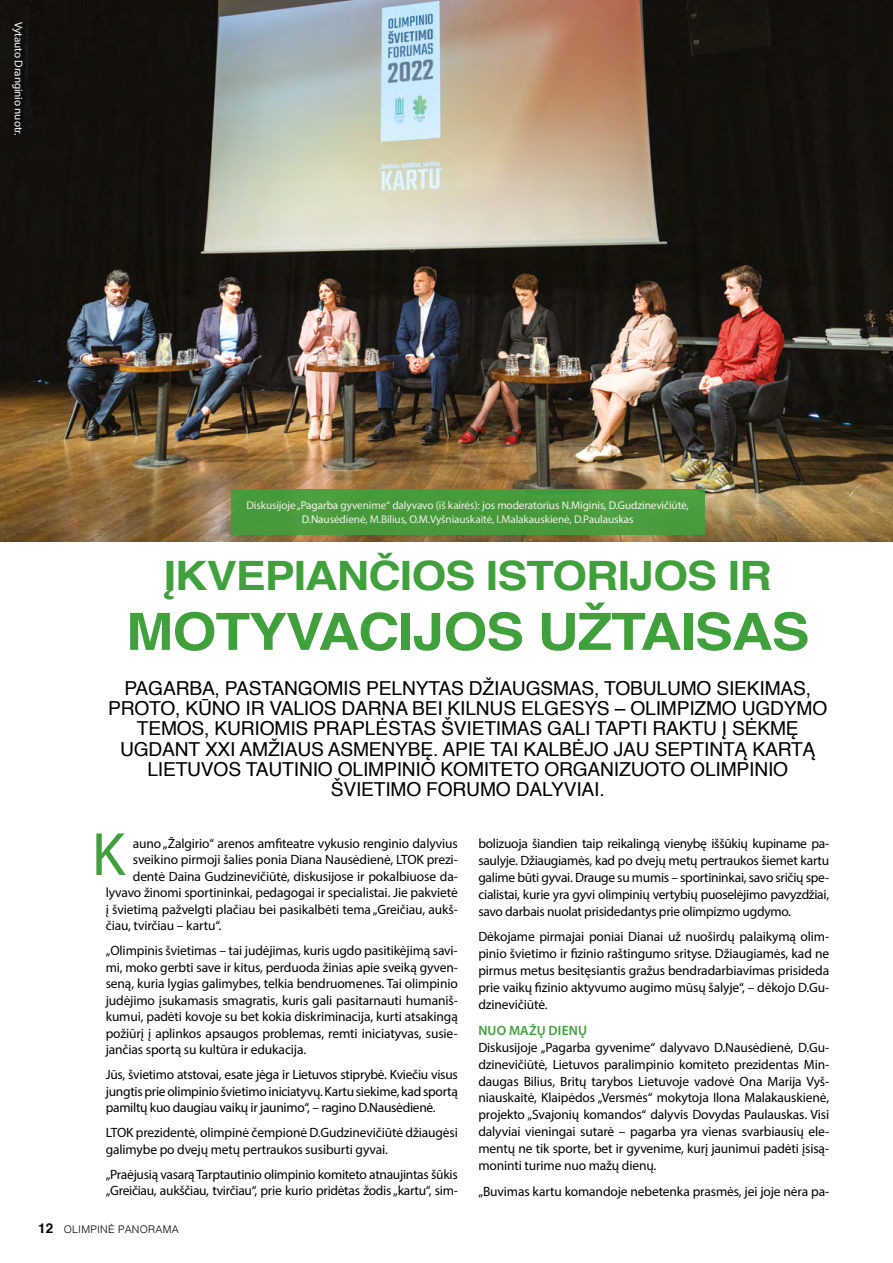
<style>
.page{position:relative;width:893px;height:1263px;background:#fff}
.page>*{position:absolute;margin:0;border:0;box-sizing:border-box;transform-origin:0 0}
.t1{font:61.5px "Myriad Pro";color:#40a03c}
.t2{font:700 51.3px "Helvetica";letter-spacing:-.02em;color:#40a03c;scale:1.11 1}
.t3{font:700 40.5px "Helvetica";letter-spacing:-.02em;color:#40a03c;scale:1.11 1}
.t4{font:19.2px/20.1px "Helvetica";letter-spacing:-.01em;color:#000;text-align:center}
.t5{font:13.5px/17px "Myriad Pro";letter-spacing:-.01em;color:#000;text-align:justify}
.t6{font:600 13.5px "Myriad Pro";letter-spacing:.01em;color:#40a03c}
.t7{font:11.25px/13.5px "Myriad Pro";letter-spacing:-.01em;color:#fff;text-align:center}
.t8{font:300 10.5px "Helvetica";letter-spacing:.025em;color:#000}
.s1{font-weight:700;font-size:13.5px}
</style>
<div class="page">
<img style="left:0;top:0;width:893px;height:541px">
<div style="left:13px;top:22px;width:13px;height:116px;background:#100e0b"></div>
<div style="left:231px;top:489px;width:473px;height:46px;background:#489b3c"></div>
<p class="t7" style="left:26px;top:22px;width:115px;rotate:90deg">Vytauto Dranginio nuotr.</p>
<p class="t7" style="left:247px;top:498px;width:444px">Diskusijoje „Pagarba gyvenime“ dalyvavo (iš kairės): jos moderatorius N.Miginis, D.Gudzinevičiūtė,<br>D.Nausėdienė, M.Bilius, O.M.Vyšniauskaitė, I.Malakauskienė, D.Paulauskas</p>
<h3 class="t3" style="left:164px;top:543px;width:549px">ĮKVEPIANČIOS ISTORIJOS IR</h3>
<h2 class="t2" style="left:126px;top:590px;width:617px">MOTYVACIJOS UŽTAISAS</h2>
<p class="t4" style="left:108px;top:679px;width:721px">PAGARBA, PASTANGOMIS PELNYTAS DŽIAUGSMAS, TOBULUMO SIEKIMAS, PROTO, KŪNO IR VALIOS DARNA BEI KILNUS ELGESYS – OLIMPIZMO UGDYMO TEMOS, KURIOMIS PRAPLĖSTAS ŠVIETIMAS GALI TAPTI RAKTU Į SĖKMĘ UGDANT XXI AMŽIAUS ASMENYBĘ. APIE TAI KALBĖJO JAU SEPTINTĄ KARTĄ LIETUVOS TAUTINIO OLIMPINIO KOMITETO ORGANIZUOTO OLIMPINIO ŠVIETIMO FORUMO DALYVIAI.</p>
<h1 class="t1" style="left:92px;top:816px;width:35px">K</h1>
<p class="t5" style="left:133px;top:835px;width:326px">auno „Žalgirio“ arenos amfiteatre vykusio renginio dalyvius</p>
<p class="t5" style="left:133px;top:851px;width:326px">sveikino pirmoji šalies ponia Diana Nausėdienė, LTOK prezi-</p>
<p class="t5" style="left:133px;top:868px;width:326px">dentė Daina Gudzinevičiūtė, diskusijose ir pokalbiuose da-</p>
<p class="t5" style="left:106px;top:884px;width:354px">lyvavo žinomi sportininkai, pedagogai ir specialistai. Jie pakvietė</p>
<p class="t5" style="left:106px;top:901px;width:354px">į švietimą pažvelgti plačiau bei pasikalbėti tema „Greičiau, aukš-</p>
<p class="t5" style="left:106px;top:917px;width:117px">čiau, tvirčiau – kartu“.</p>
<p class="t5" style="left:106px;top:942px;width:354px;line-height:16.5px">„Olimpinis švietimas – tai judėjimas, kuris ugdo pasitikėjimą savi&shy;mi, moko gerbti save ir kitus, perduoda žinias apie sveiką gyven&shy;seną, kuria lygias galimybes, telkia bendruomenes. Tai olimpinio judėjimo įsukamasis smagratis, kuris gali pasitarnauti humaniš&shy;kumui, padėti kovoje su bet kokia diskriminacija, kurti atsakingą požiūrį į aplinkos apsaugos problemas, remti iniciatyvas, susie&shy;jančias sportą su kultūra ir edukacija.</p>
<p class="t5" style="left:106px;top:1066px;width:354px;line-height:16.5px">Jūs, švietimo atstovai, esate jėga ir Lietuvos stiprybė. Kviečiu visus jungtis prie olimpinio švietimo iniciatyvų. Kartu siekime, kad sportą pamiltų kuo daugiau vaikų ir jaunimo“, – ragino D.Nausėdienė.</p>
<p class="t5" style="left:106px;top:1124px;width:354px;line-height:16.5px">LTOK prezidentė, olimpinė čempionė D.Gudzinevičiūtė džiaugėsi galimybe po dvejų metų pertraukos susiburti gyvai.</p>
<p class="t5" style="left:106px;top:1166px;width:354px;line-height:16.5px">„Praėjusią vasarą Tarptautinio olimpinio komiteto atnaujintas šūkis „Greičiau, aukščiau, tvirčiau“, prie kurio pridėtas žodis „kartu“, sim-</p>
<p class="t8" style="left:38px;top:1220px;width:142px"><span class="s1">12</span> OLIMPINĖ PANORAMA</p>
<p class="t5" style="left:478px;top:835px;width:352px">bolizuoja šiandien taip reikalingą vienybę iššūkių kupiname pa&shy;saulyje. Džiaugiamės, kad po dvejų metų pertraukos šiemet kartu galime būti gyvai. Drauge su mumis – sportininkai, savo sričių spe&shy;cialistai, kurie yra gyvi olimpinių vertybių puoselėjimo pavyzdžiai, savo darbais nuolat prisidedantys prie olimpizmo ugdymo.</p>
<p class="t5" style="left:478px;top:928px;width:352px">Dėkojame pirmajai poniai Dianai už nuoširdų palaikymą olim&shy;pinio švietimo ir fizinio raštingumo srityse. Džiaugiamės, kad ne pirmus metus besitęsiantis gražus bendradarbiavimas prisideda prie vaikų fizinio aktyvumo augimo mūsų šalyje“, – dėkojo D.Gu&shy;dzinevičiūtė.</p>
<p class="t6" style="left:478px;top:1021px;width:110px">NUO MAŽŲ DIENŲ</p>
<p class="t5" style="left:478px;top:1038px;width:352px">Diskusijoje „Pagarba gyvenime“ dalyvavo D.Nausėdienė, D.Gu&shy;dzinevičiūtė, Lietuvos paralimpinio komiteto prezidentas Min&shy;daugas Bilius, Britų tarybos Lietuvoje vadovė Ona Marija Vyš&shy;niauskaitė, Klaipėdos „Versmės“ mokytoja Ilona Malakauskienė, projekto „Svajonių komandos“ dalyvis Dovydas Paulauskas. Visi dalyviai vieningai sutarė – pagarba yra vienas svarbiausių ele&shy;mentų ne tik sporte, bet ir gyvenime, kurį jaunimui padėti įsisą&shy;moninti turime nuo mažų dienų.</p>
<p class="t5" style="left:478px;top:1182px;width:352px">„Buvimas kartu komandoje nebetenka prasmės, jei joje nėra pa-</p>
</div>
